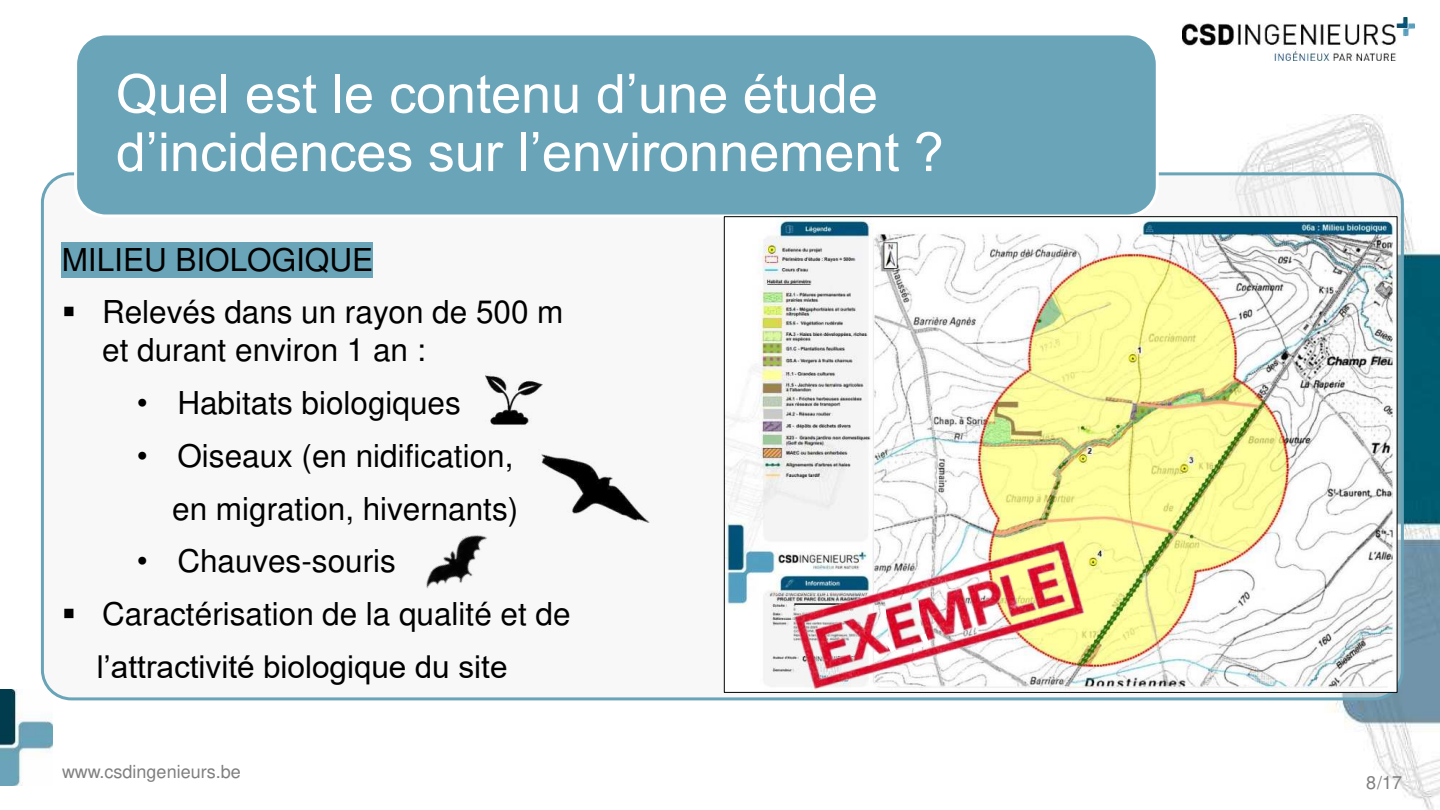
<style>
.page{position:relative;width:1440px;height:810px;background:#fff}
.page>*{position:absolute;margin:0;border:0;box-sizing:border-box;transform-origin:0 0}
.t1{font:54px/58.3px "Arial";color:#fff}
.t2{font:31.5px/52.9px "Arial";color:#000}
.t3{font:18px "Arial";color:#7f7f7f}
</style>
<div class="page">
<img style="left:0;top:689px;width:53px;height:97px">
<img style="left:1183px;top:17px;width:231px;height:43px">
<img style="left:1098px;top:114px;width:342px;height:696px">
<div style="left:42px;top:174px;width:1360px;height:525px;background:#f2f2f2;border-radius:29px"></div>
<div style="left:62px;top:242px;width:311px;height:36px;background:#69a4b8"></div>
<div style="left:76px;top:34px;width:1081px;height:182px;background:#69a4b8;border-radius:30px"></div>
<div style="left:74px;top:32px;width:1085px;height:185px;border:3px solid #fff;border-radius:30px"></div>
<img style="left:541px;top:454px;width:109px;height:69px">
<img style="left:426px;top:535px;width:61px;height:53px">
<img style="left:485px;top:375px;width:57px;height:50px">
<img style="left:726px;top:218px;width:669px;height:473px">
<img style="left:777px;top:495px;width:321px;height:206px">
<img style="left:885px;top:598px;width:38px;height:52px">
<svg style="left:884px;top:636px;width:12px;height:16px"></svg>
<svg style="left:920px;top:634px;width:8px;height:9px"></svg>
<h1 class="t1" style="left:116px;top:64px;width:829px">Quel est le contenu d9une étude d9incidences sur l9environnement ?</h1>
<p class="t2" style="left:62px;top:233px;width:313px">MILIEU BIOLOGIQUE</p>
<p class="t2" style="left:102px;top:293px;width:463px;line-height:37.8px;text-indent:-40px">▪ Relevés dans un rayon de 500 m et durant environ 1 an :</p>
<p class="t2" style="left:137px;top:376px;width:325px">• Habitats biologiques</p>
<p class="t2" style="left:137px;top:429px;width:383px;text-align:right">• Oiseaux (en nidification, en migration, hivernants)</p>
<p class="t2" style="left:137px;top:535px;width:261px">• Chauves-souris</p>
<p class="t2" style="left:97px;top:587px;width:475px;text-indent:-35px">▪ Caractérisation de la qualité et de l9attractivité biologique du site</p>
<p class="t3" style="left:62px;top:761px;width:180px">www.csdingenieurs.be</p>
<p class="t3" style="left:1366px;top:772px;width:38px">8/17</p>
</div>
